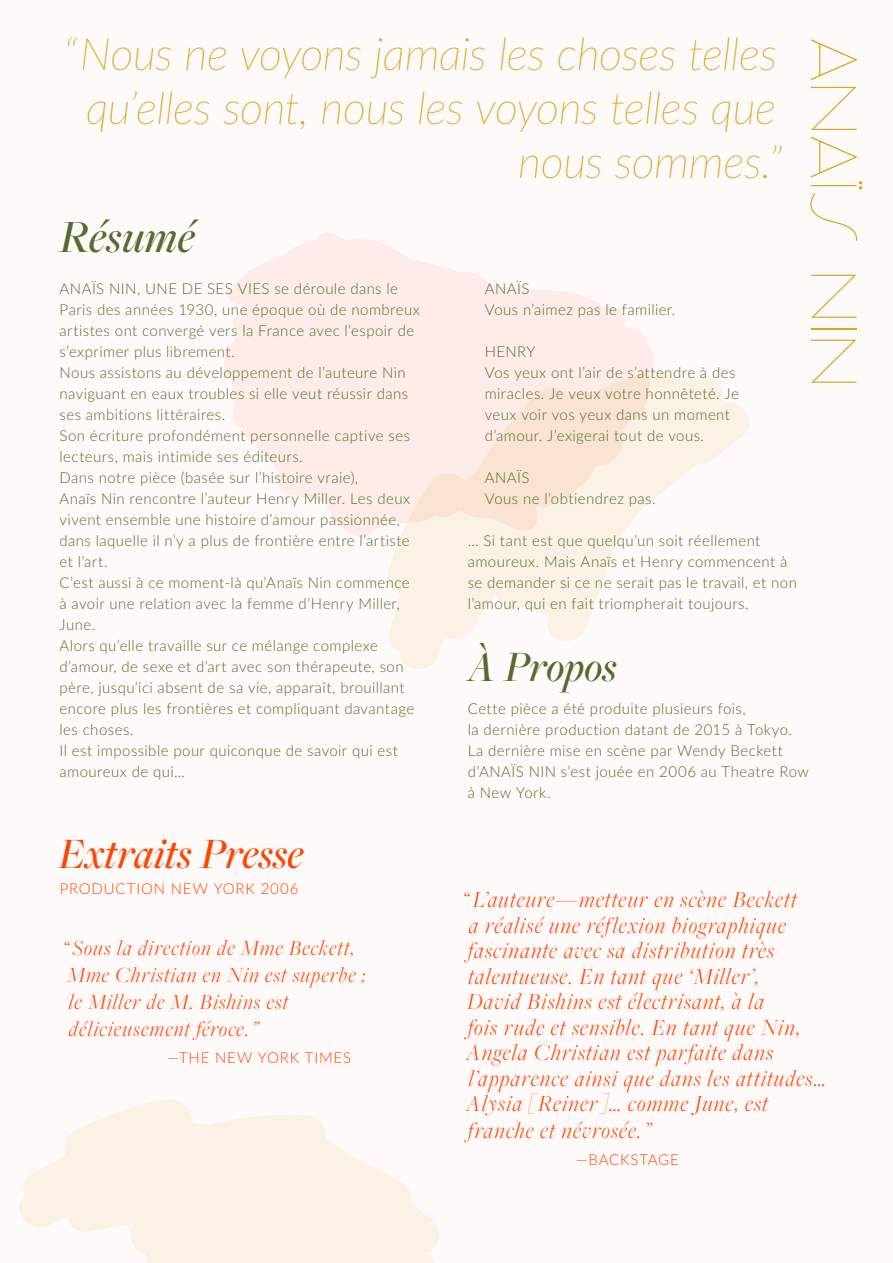
<style>
.page{position:relative;width:893px;height:1263px;background:#fffafa}
.page>*{position:absolute;margin:0;border:0;box-sizing:border-box;transform-origin:0 0}
.t1{font:60px "Deco Hotel JNL";letter-spacing:.045em;color:#daa520}
.t2{font:italic 500 48px "Freight Big Pro";letter-spacing:.005em;color:#556b2f}
.t3{font:italic 100 45px/54px "Lato";letter-spacing:-.01em;color:#daa520;text-align:right}
.t4{font:italic 500 45px "Freight Big Pro";letter-spacing:.005em;color:#ff4500}
.t5{font:italic 500 45px "Freight Big Pro";letter-spacing:.005em;color:#556b2f}
.t6{font:italic 300 24px/25.7px "Freight Big Pro";letter-spacing:.05em;color:#ff4500}
.t7{font:italic 300 22.5px/27px "Freight Big Pro";letter-spacing:.05em;color:#ff4500}
.t8{font:300 15px/21px "Lato";letter-spacing:.03em;color:#556b2f}
.t9{font:300 15px "Lato";letter-spacing:.055em;color:#ff4500}
</style>
<div class="page">
<svg style="left:223px;top:232px;width:432px;height:306px;fill:#feece8"></svg>
<svg style="left:385px;top:371px;width:364px;height:298px;fill:#fbf1e4"></svg>
<svg style="left:19px;top:1099px;width:420px;height:164px;fill:#fbf1e4"></svg>
<h3 class="t3" style="left:64px;top:26px;width:720px">“Nous ne voyons jamais les choses telles qu’elles sont, nous les voyons telles que nous sommes.”</h3>
<h1 class="t1" style="left:866px;top:38px;width:349px;rotate:90deg">ANAÏS NIN</h1>
<h2 class="t2" style="left:60px;top:205px;width:137px">Résumé</h2>
<p class="t8" style="left:60px;top:278px;width:362px">ANAÏS NIN, UNE DE SES VIES se déroule dans le Paris des années 1930, une époque où de nombreux artistes ont convergé vers la France avec l’espoir de s’exprimer plus librement.<br>Nous assistons au développement de l’auteure Nin naviguant en eaux troubles si elle veut réussir dans ses ambitions littéraires.<br>Son écriture profondément personnelle captive ses lecteurs, mais intimide ses éditeurs.<br>Dans notre pièce (basée sur l’histoire vraie),<br>Anaïs Nin rencontre l’auteur Henry Miller. Les deux vivent ensemble une histoire d’amour passionnée, dans laquelle il n’y a plus de frontière entre l’artiste et l’art.<br>C’est aussi à ce moment-là qu’Anaïs Nin commence à avoir une relation avec la femme d’Henry Miller, June.<br>Alors qu’elle travaille sur ce mélange complexe d’amour, de sexe et d’art avec son thérapeute, son père, jusqu’ici absent de sa vie, apparaît, brouillant encore plus les frontières et compliquant davantage les choses.<br>Il est impossible pour quiconque de savoir qui est amoureux de qui…</p>
<p class="t8" style="left:485px;top:278px;width:192px">ANAÏS<br>Vous n’aimez pas le familier.</p>
<p class="t8" style="left:485px;top:341px;width:256px">HENRY<br>Vos yeux ont l’air de s’attendre à des miracles. Je veux votre honnêteté. Je veux voir vos yeux dans un moment d’amour. J’exigerai tout de vous.</p>
<p class="t8" style="left:485px;top:467px;width:172px">ANAÏS<br>Vous ne l’obtiendrez pas.</p>
<p class="t8" style="left:468px;top:530px;width:331px">… Si tant est que quelqu’un soit réellement amoureux. Mais Anaïs et Henry commencent à se demander si ce ne serait pas le travail, et non l’amour, qui en fait triompherait toujours.</p>
<h3 class="t5" style="left:468px;top:637px;width:150px">À Propos</h3>
<p class="t8" style="left:468px;top:698px;width:343px">Cette pièce a été produite plusieurs fois,<br>la dernière production datant de 2015 à Tokyo.<br>La dernière mise en scène par Wendy Beckett d’ANAÏS NIN s’est jouée en 2006 au Theatre Row à New York.</p>
<h3 class="t4" style="left:58px;top:824px;width:247px">Extraits Presse</h3>
<p class="t9" style="left:60px;top:878px;width:240px">PRODUCTION NEW YORK 2006</p>
<h3 class="t7" style="left:63px;top:934px;width:304px">“Sous la direction de Mme Beckett,<br>Mme Christian en Nin est superbe ; le Miller de M. Bishins est délicieusement féroce.”</h3>
<p class="t9" style="left:168px;top:1047px;width:185px">—THE NEW YORK TIMES</p>
<p class="t6" style="left:463px;top:886px;width:365px">“L’auteure—metteur en scène Beckett<br>a réalisé une réflexion biographique fascinante avec sa distribution très talentueuse. En tant que ‘Miller’,<br>David Bishins est électrisant, à la<br>fois rude et sensible. En tant que Nin, Angela Christian est parfaite dans l’apparence ainsi que dans les attitudes… Alysia [Reiner]… comme June, est franche et névrosée.”</p>
<p class="t9" style="left:576px;top:1149px;width:105px">—BACKSTAGE</p>
</div>
